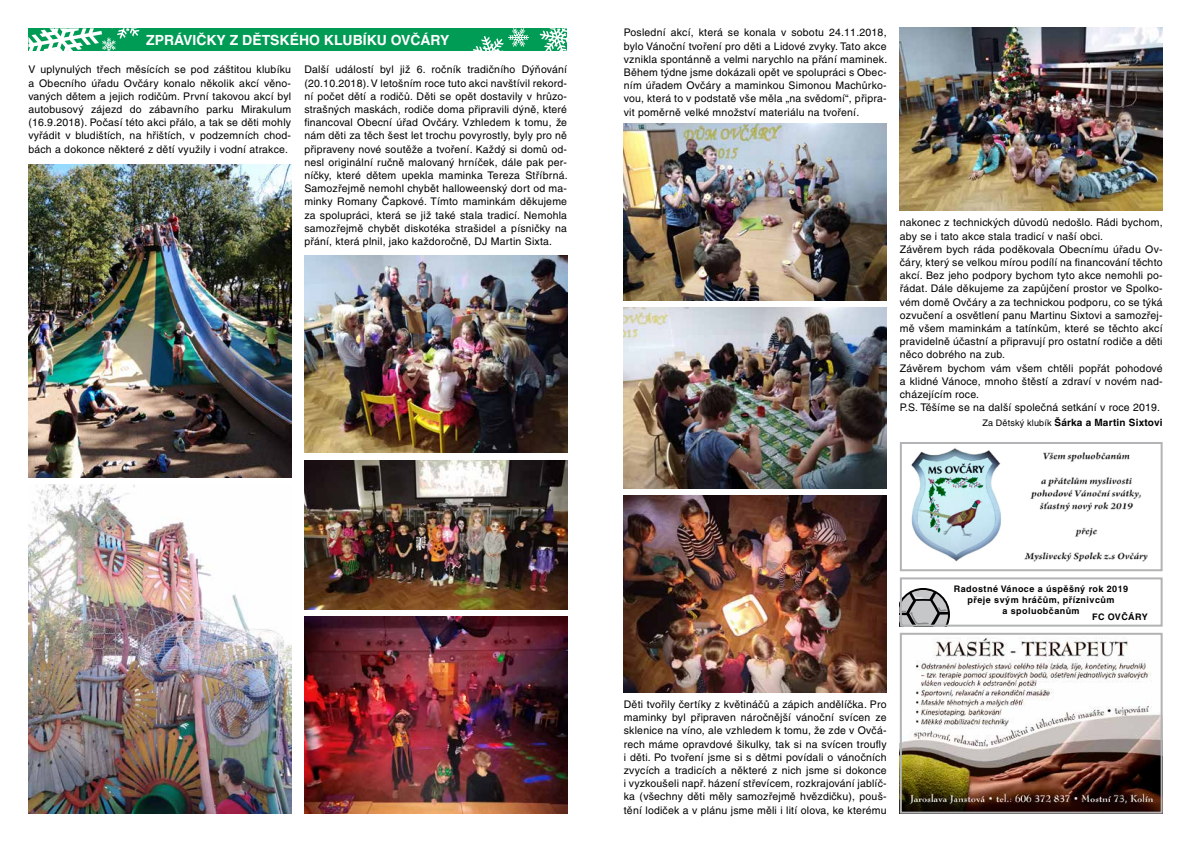
<style>
.page{position:relative;width:1191px;height:842px;background:#fff}
.page>*{position:absolute;margin:0;border:0;box-sizing:border-box;transform-origin:0 0}
.t1{font:700 14px "Helvetica CE";color:#fff}
.t2{font:10.5px/13.2px "Helvetica CE";letter-spacing:.02em;color:#000;text-align:justify}
.t3{font:700 10px "Helvetica CE";letter-spacing:.02em;color:#000}
.t4{font:700 9px/11px "Helvetica CE";letter-spacing:.05em;color:#000;text-align:center}
.s1{font-weight:400;font-size:9px}
</style>
<div class="page">
<div style="left:28px;top:28px;width:539px;height:23px;background:#009b55"></div>
<svg style="left:28px;top:28px;width:112px;height:23px"></svg>
<svg style="left:473px;top:28px;width:56px;height:23px"></svg>
<svg style="left:540px;top:28px;width:27px;height:23px"></svg>
<img style="left:304px;top:460px;width:263px;height:149px">
<img style="left:304px;top:256px;width:263px;height:197px">
<img style="left:304px;top:617px;width:263px;height:197px">
<img style="left:28px;top:485px;width:263px;height:329px">
<img style="left:28px;top:164px;width:263px;height:313px">
<img style="left:624px;top:307px;width:262px;height:181px">
<img style="left:900px;top:28px;width:262px;height:182px">
<img style="left:624px;top:123px;width:262px;height:177px">
<img style="left:624px;top:495px;width:262px;height:198px">
<img style="left:903px;top:637px;width:256px;height:174px">
<div style="left:900px;top:633px;width:262px;height:181px;border:2px solid #b1b3b4"></div>
<img style="left:911px;top:448px;width:237px;height:114px">
<div style="left:900px;top:442px;width:262px;height:129px;border:2px solid #b1b3b4"></div>
<svg style="left:903px;top:588px;width:47px;height:36px;background:#9d9e9e"></svg>
<div style="left:900px;top:577px;width:262px;height:50px;border:2px solid #b1b3b4"></div>
<h1 class="t1" style="left:146px;top:32px;width:305px">ZPRÁVIČKY Z DĚTSKÉHO KLUBÍKU OVČÁRY</h1>
<p class="t2" style="left:624px;top:26px;width:265px">Poslední akcí, která se konala v sobotu 24.11.2018, bylo Vánoční tvoření pro děti a Lidové zvyky. Tato akce vznikla spontánně a velmi narychlo na přání maminek.<br>Během týdne jsme dokázali opět ve spolupráci s Obec&shy;ním úřadem Ovčáry a maminkou Simonou Machůrko&shy;vou, která to v podstatě vše měla „na svědomí“, připra&shy;vit poměrně velké množství materiálu na tvoření.</p>
<p class="t2" style="left:28px;top:63px;width:264px">V uplynulých třech měsících se pod záštitou klubíku a Obecního úřadu Ovčáry konalo několik akcí věno&shy;vaných dětem a jejich rodičům. První takovou akcí byl autobusový zájezd do zábavního parku Mirakulum (16.9.2018). Počasí této akci přálo, a tak se děti mohly vyřádit v bludištích, na hřištích, v podzemních chod&shy;bách a dokonce některé z dětí využily i vodní atrakce.</p>
<p class="t2" style="left:304px;top:63px;width:265px">Další událostí byl již 6. ročník tradičního Dýňování (20.10.2018). V letošním roce tuto akci navštívil rekord&shy;ní počet dětí a rodičů. Děti se opět dostavily v hrůzo&shy;strašných maskách, rodiče doma připravili dýně, které financoval Obecní úřad Ovčáry. Vzhledem k tomu, že nám děti za těch šest let trochu povyrostly, byly pro ně připraveny nové soutěže a tvoření. Každý si domů od&shy;nesl originální ručně malovaný hrníček, dále pak per&shy;níčky, které dětem upekla maminka Tereza Stříbrná.<br>Samozřejmě nemohl chybět halloweenský dort od ma&shy;minky Romany Čapkové. Tímto maminkám děkujeme za spolupráci, která se již také stala tradicí. Nemohla samozřejmě chybět diskotéka strašidel a písničky na přání, která plnil, jako každoročně, DJ Martin Sixta.</p>
<p class="t2" style="left:900px;top:216px;width:264px;text-align:left">nakonec z technických důvodů nedošlo. Rádi bychom, aby se i tato akce stala tradicí v naší obci.<br>Závěrem bych ráda poděkovala Obecnímu úřadu Ov&shy;čáry, který se velkou mírou podílí na financování těchto akcí. Bez jeho podpory bychom tyto akce nemohli po&shy;řádat. Dále děkujeme za zapůjčení prostor ve Spolko&shy;vém domě Ovčáry a za technickou podporu, co se týká ozvučení a osvětlení panu Martinu Sixtovi a samozřej&shy;mě všem maminkám a tatínkům, které se těchto akcí pravidelně účastní a připravují pro ostatní rodiče a děti něco dobrého na zub.<br>Závěrem bychom vám všem chtěli popřát pohodové a klidné Vánoce, mnoho štěstí a zdraví v novém nad&shy;cházejícím roce.<br>P.S. Těšíme se na další společná setkání v roce 2019.</p>
<p class="t3" style="left:982px;top:417px;width:182px"><span class="s1">Za Dětský klubík</span> Šárka a Martin Sixtovi</p>
<p class="t2" style="left:624px;top:698px;width:264px">Děti tvořily čertíky z květináčů a zápich andělíčka. Pro maminky byl připraven náročnější vánoční svícen ze sklenice na víno, ale vzhledem k tomu, že zde v Ovčá&shy;rech máme opravdové šikulky, tak si na svícen troufly i děti. Po tvoření jsme si s dětmi povídali o vánočních zvycích a tradicích a některé z nich jsme si dokonce i vyzkoušeli např. házení střevícem, rozkrajování jablíč&shy;ka (všechny děti měly samozřejmě hvězdičku), pouš&shy;tění lodiček a v plánu jsme měli i lití olova, ke kterému</p>
<p class="t4" style="left:953px;top:583px;width:176px">Radostné Vánoce a úspěšný rok 2019 přeje svým hráčům, příznivcům<br>a spoluobčanům</p>
<p class="t4" style="left:1092px;top:611px;width:57px">FC OVČÁRY</p>
</div>
